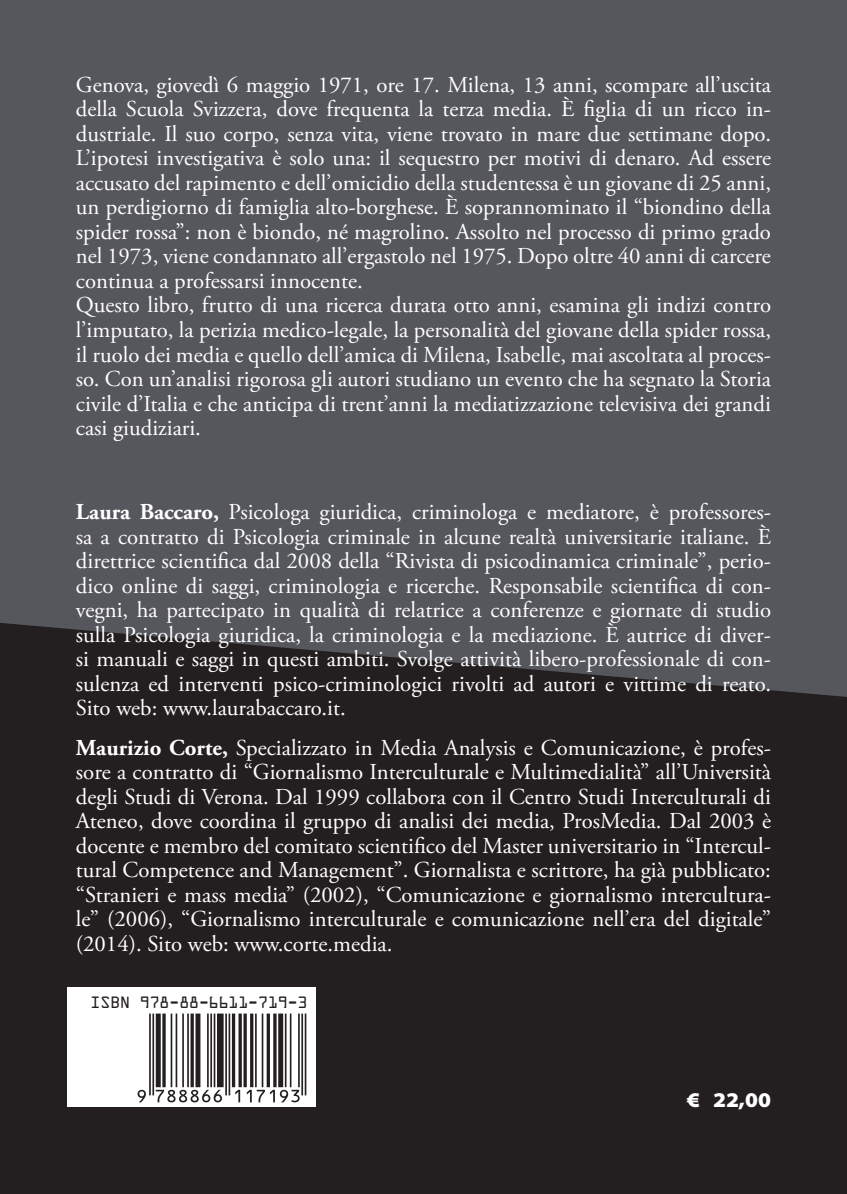
<style>
.page{position:relative;width:847px;height:1194px;background:#fff}
.page>*{position:absolute;margin:0;border:0;box-sizing:border-box;transform-origin:0 0}
.t1{font:22.75px/24.5px "Adobe Garamond Pro";color:#fff;text-align:justify}
.t2{font:900 semi-expanded 21px "Myriad Pro";color:#fff}
.t3{font:17.5px "OCRA Extended";letter-spacing:-.03em;color:#231f20}
.s1{font-weight:700}
</style>
<div class="page">
<div style="left:0;top:0;width:846px;height:1193px;background:#56575c"></div>
<svg style="left:0;top:623px;width:846px;height:570px;background:#262324"></svg>
<div style="left:67px;top:987px;width:248px;height:119px;background:#fff"></div>
<svg style="left:137px;top:1013px;width:169px;height:89px"></svg>
<p class="t1" style="left:76px;top:73px;width:696px;text-align:left">Genova, giovedì 6 maggio 1971, ore 17. Milena, 13 anni, scompare all’uscita della Scuola Svizzera, dove frequenta la terza media. È figlia di un ricco in&shy;dustriale. Il suo corpo, senza vita, viene trovato in mare due settimane dopo.<br>L’ipotesi investigativa è solo una: il sequestro per motivi di denaro. Ad essere accusato del rapimento e dell’omicidio della studentessa è un giovane di 25 anni, un perdigiorno di famiglia alto-borghese. È soprannominato il “biondino della spider rossa”: non è biondo, né magrolino. Assolto nel processo di primo grado nel 1973, viene condannato all’ergastolo nel 1975. Dopo oltre 40 anni di carcere continua a professarsi innocente.<br>Questo libro, frutto di una ricerca durata otto anni, esamina gli indizi contro l’imputato, la perizia medico-legale, la personalità del giovane della spider rossa, il ruolo dei media e quello dell’amica di Milena, Isabelle, mai ascoltata al proces&shy;so. Con un’analisi rigorosa gli autori studiano un evento che ha segnato la Storia civile d’Italia e che anticipa di trent’anni la mediatizzazione televisiva dei grandi casi giudiziari.</p>
<p class="t1" style="left:76px;top:500px;width:696px"><span class="s1">Laura Baccaro,</span> Psicologa giuridica, criminologa e mediatore, è professores&shy;sa a contratto di Psicologia criminale in alcune realtà universitarie italiane. È direttrice scientifica dal 2008 della “Rivista di psicodinamica criminale”, perio&shy;dico online di saggi, criminologia e ricerche. Responsabile scientifica di con&shy;vegni, ha partecipato in qualità di relatrice a conferenze e giornate di studio sulla Psicologia giuridica, la criminologia e la mediazione. È autrice di diver&shy;si manuali e saggi in questi ambiti. Svolge attività libero-professionale di con&shy;sulenza ed interventi psico-criminologici rivolti ad autori e vittime di reato.<br>Sito web: www.laurabaccaro.it.</p>
<p class="t1" style="left:76px;top:735px;width:696px"><span class="s1">Maurizio Corte,</span> Specializzato in Media Analysis e Comunicazione, è profes&shy;sore a contratto di “Giornalismo Interculturale e Multimedialità” all’Università degli Studi di Verona. Dal 1999 collabora con il Centro Studi Interculturali di Ateneo, dove coordina il gruppo di analisi dei media, ProsMedia. Dal 2003 è docente e membro del comitato scientifico del Master universitario in “Intercul&shy;tural Competence and Management”. Giornalista e scrittore, ha già pubblicato: “Stranieri e mass media” (2002), “Comunicazione e giornalismo intercultura&shy;le” (2006), “Giornalismo interculturale e comunicazione nell’era del digitale” (2014). Sito web: www.corte.media.</p>
<p class="t3" style="left:90px;top:991px;width:219px">ISBN 978-88-6611-719-3</p>
<p class="t2" style="left:687px;top:1092px;width:85px">€ 22,00</p>
</div>
